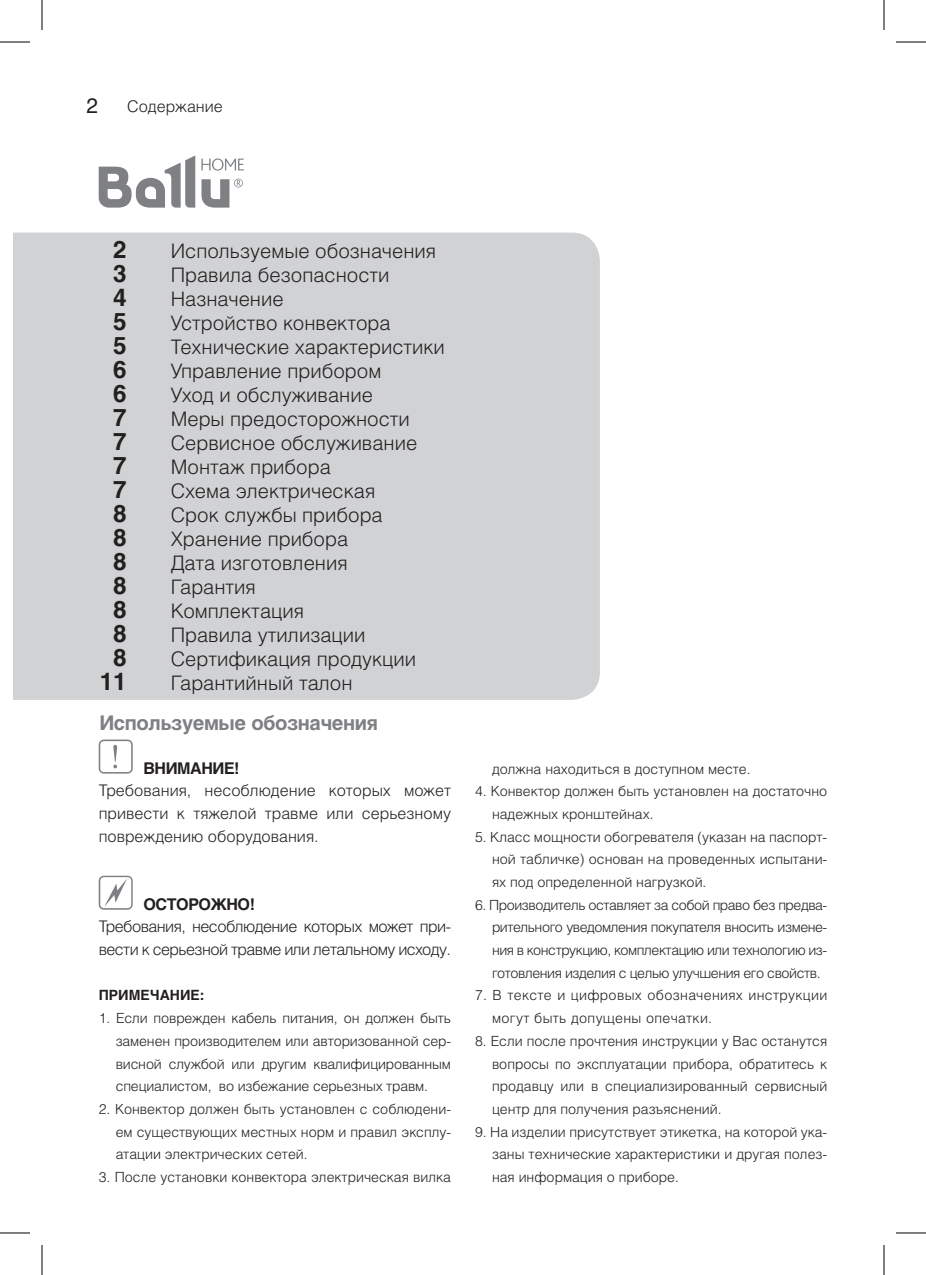
<style>
.page{position:relative;width:926px;height:1275px;background:#fff}
.page>*{position:absolute;margin:0;border:0;box-sizing:border-box;transform-origin:0 0}
.t1{font:700 24px "Helios";color:#231f20}
.t2{font:20.8px "Helios";color:#231f20}
.t3{font:300 20px "Helios";color:#231f20}
.t4{font:700 20px "Helios";letter-spacing:-.02em;color:#7e8083}
.t5{font:300 16px/22.6px "Helios";letter-spacing:-.035em;color:#231f20;text-align:justify}
.t6{font:700 16px "Helios";letter-spacing:-.03em;color:#231f20}
.t7{font:300 16px "Helios";color:#231f20}
.t8{font:300 14px/22.6px "Helios";color:#231f20;text-align:justify}
.t9{font:300 14px/22.6px "Helios";letter-spacing:.025em;color:#231f20}
.t10{font:700 14px "Helios";color:#231f20}
</style>
<div class="page">
<svg style="left:99px;top:739px;width:34px;height:34px"></svg>
<svg style="left:99px;top:875px;width:34px;height:34px"></svg>
<svg style="left:99px;top:155px;width:145px;height:53px"></svg>
<div style="left:14px;top:232px;width:586px;height:468px;background:#d1d2d4"></div>
<hr style="left:0;top:42px;width:30px;height:1px;background:#000">
<hr style="left:896px;top:42px;width:30px;height:1px;background:#000">
<hr style="left:0;top:1232px;width:30px;height:1px;background:#000">
<hr style="left:896px;top:1232px;width:30px;height:1px;background:#000">
<hr style="left:42px;top:0;width:1px;height:30px;background:#000">
<hr style="left:42px;top:1245px;width:1px;height:30px;background:#000">
<hr style="left:884px;top:0;width:1px;height:30px;background:#000">
<hr style="left:884px;top:1245px;width:1px;height:30px;background:#000">
<h2 class="t2" style="left:86px;top:93px;width:13px">2</h2>
<p class="t7" style="left:127px;top:96px;width:97px">Содержание</p>
<h1 class="t1" style="left:113px;top:235px;width:15px">2</h1>
<h3 class="t3" style="left:171px;top:239px;width:267px">Используемые обозначения</h3>
<h1 class="t1" style="left:113px;top:259px;width:15px">3</h1>
<h3 class="t3" style="left:171px;top:263px;width:220px">Правила безопасности</h3>
<h1 class="t1" style="left:113px;top:283px;width:15px">4</h1>
<h3 class="t3" style="left:171px;top:287px;width:114px">Назначение</h3>
<h1 class="t1" style="left:113px;top:307px;width:15px">5</h1>
<h3 class="t3" style="left:171px;top:311px;width:221px">Устройство конвектора</h3>
<h1 class="t1" style="left:113px;top:331px;width:15px">5</h1>
<h3 class="t3" style="left:171px;top:335px;width:276px">Технические характеристики</h3>
<h1 class="t1" style="left:113px;top:355px;width:15px">6</h1>
<h3 class="t3" style="left:171px;top:359px;width:212px">Управление прибором</h3>
<h1 class="t1" style="left:113px;top:379px;width:15px">6</h1>
<h3 class="t3" style="left:171px;top:383px;width:204px">Уход и обслуживание</h3>
<h1 class="t1" style="left:113px;top:403px;width:15px">7</h1>
<h3 class="t3" style="left:171px;top:407px;width:241px">Меры предосторожности</h3>
<h1 class="t1" style="left:113px;top:427px;width:15px">7</h1>
<h3 class="t3" style="left:171px;top:431px;width:248px">Сервисное обслуживание</h3>
<h1 class="t1" style="left:113px;top:451px;width:15px">7</h1>
<h3 class="t3" style="left:171px;top:455px;width:162px">Монтаж прибора</h3>
<h1 class="t1" style="left:113px;top:475px;width:15px">7</h1>
<h3 class="t3" style="left:171px;top:479px;width:206px">Схема электрическая</h3>
<h1 class="t1" style="left:113px;top:499px;width:15px">8</h1>
<h3 class="t3" style="left:171px;top:503px;width:214px">Срок службы прибора</h3>
<h1 class="t1" style="left:113px;top:523px;width:15px">8</h1>
<h3 class="t3" style="left:171px;top:527px;width:179px">Хранение прибора</h3>
<h1 class="t1" style="left:113px;top:547px;width:15px">8</h1>
<h3 class="t3" style="left:171px;top:551px;width:178px">Дата изготовления</h3>
<h1 class="t1" style="left:113px;top:571px;width:15px">8</h1>
<h3 class="t3" style="left:171px;top:575px;width:87px">Гарантия</h3>
<h1 class="t1" style="left:113px;top:595px;width:15px">8</h1>
<h3 class="t3" style="left:171px;top:599px;width:135px">Комплектация</h3>
<h1 class="t1" style="left:113px;top:619px;width:15px">8</h1>
<h3 class="t3" style="left:171px;top:623px;width:196px">Правила утилизации</h3>
<h1 class="t1" style="left:113px;top:643px;width:15px">8</h1>
<h3 class="t3" style="left:171px;top:647px;width:247px">Сертификация продукции</h3>
<h1 class="t1" style="left:100px;top:667px;width:28px">11</h1>
<h3 class="t3" style="left:171px;top:671px;width:183px">Гарантийный талон</h3>
<h3 class="t4" style="left:99px;top:711px;width:280px">Используемые обозначения</h3>
<p class="t6" style="left:144px;top:758px;width:98px">ВНИМАНИЕ!</p>
<p class="t5" style="left:99px;top:779px;width:354px">Требования, несоблюдение которых может привести к тяжелой травме или серьезному повреждению оборудования.</p>
<p class="t6" style="left:144px;top:894px;width:113px">ОСТОРОЖНО!</p>
<p class="t5" style="left:99px;top:915px;width:354px">Требования, несоблюдение которых может при&shy;вести к серьезной травме или летальному исходу.</p>
<p class="t10" style="left:99px;top:987px;width:107px">ПРИМЕЧАНИЕ:</p>
<p class="t8" style="left:116px;top:1006px;width:337px;text-indent:-17px">1. Если поврежден кабель питания, он должен быть заменен производителем или авторизованной сер&shy;висной службой или другим квалифицированным специалистом, во избежание серьезных травм.</p>
<p class="t8" style="left:116px;top:1097px;width:337px;text-indent:-17px">2. Конвектор должен быть установлен с соблюдени&shy;ем существующих местных норм и правил эксплу&shy;атации электрических сетей.</p>
<p class="t8" style="left:99px;top:1165px;width:354px">3. После установки конвектора электрическая вилка</p>
<p class="t8" style="left:492px;top:757px;width:260px">должна находиться в доступном месте.</p>
<p class="t8" style="left:492px;top:780px;width:337px;text-indent:-17px">4. Конвектор должен быть установлен на достаточно надежных кронштейнах.</p>
<p class="t8" style="left:492px;top:825px;width:337px;text-indent:-17px">5. Класс мощности обогревателя (указан на паспорт&shy;ной табличке) основан на проведенных испытани&shy;ях под определенной нагрузкой.</p>
<p class="t8" style="left:492px;top:893px;width:337px;text-indent:-17px">6. Производитель оставляет за собой право без предва&shy;рительного уведомления покупателя вносить измене&shy;ния в конструкцию, комплектацию или технологию из&shy;готовления изделия с целью улучшения его свойств.</p>
<p class="t9" style="left:492px;top:984px;width:337px;text-indent:-17px">7. В тексте и цифровых обозначениях инструкции могут быть допущены опечатки.</p>
<p class="t8" style="left:492px;top:1029px;width:337px;text-indent:-17px">8. Если после прочтения инструкции у Вас останутся вопросы по эксплуатации прибора, обратитесь к продавцу или в специализированный сервисный центр для получения разъяснений.</p>
<p class="t8" style="left:492px;top:1120px;width:337px;text-indent:-17px">9. На изделии присутствует этикетка, на которой ука&shy;заны технические характеристики и другая полез&shy;ная информация о приборе.</p>
</div>
